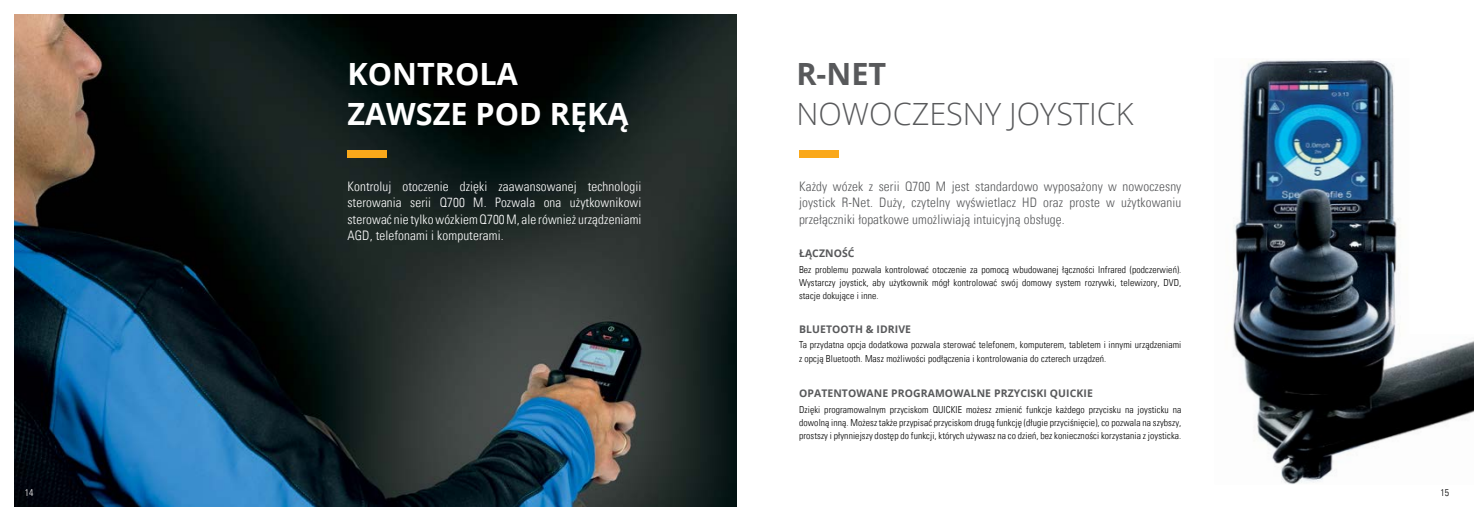
<style>
.page{position:relative;width:1474px;height:521px;background:#fff}
.page>*{position:absolute;margin:0;border:0;box-sizing:border-box;transform-origin:0 0}
.t1{font:700 30.62px/39.4px "Open Sans";color:#fff}
.t2{font:300 30.62px "Open Sans";color:#58595b}
.t3{font:700 30.62px "Open Sans";color:#58595b}
.t4{font:13.12px/16.6px "Univers Com 47 Light Cond";letter-spacing:.01em;color:#fff;text-align:justify}
.t5{font:13.12px/16.6px "Univers Com 47 Light Cond";letter-spacing:.01em;color:#58595b;text-align:justify}
.t6{font:700 10.5px "Open Sans";letter-spacing:.01em;color:#58595b}
.t7{font:9.62px/13.1px "Univers Com 47 Light Cond";letter-spacing:.01em;color:#000;text-align:justify}
.t8{font:9.62px "Univers Com 47 Light Cond";color:#fff}
</style>
<div class="page">
<img style="left:1233px;top:60px;width:240px;height:424px">
<img style="left:15px;top:15px;width:722px;height:491px">
<div style="left:347px;top:151px;width:40px;height:7px;background:#faa81a"></div>
<div style="left:799px;top:151px;width:39px;height:7px;background:#faa81a"></div>
<h1 class="t1" style="left:347px;top:54px;width:283px">KONTROLA<br>ZAWSZE POD RĘKĄ</h1>
<h2 class="t4" style="left:347px;top:178px;width:295px">Kontroluj otoczenie dzięki zaawansowanej technologii sterowania serii Q700 M. Pozwala ona użytkownikowi sterować nie tylko wózkiem Q700 M, ale również urządzeniami AGD, telefonami i komputerami.</h2>
<h1 class="t3" style="left:796px;top:53px;width:91px">R-NET</h1>
<h1 class="t2" style="left:796px;top:93px;width:339px">NOWOCZESNY JOYSTICK</h1>
<h2 class="t5" style="left:799px;top:178px;width:384px">Każdy wózek z serii Q700 M jest standardowo wyposażony w nowoczesny joystick R-Net. Duży, czytelny wyświetlacz HD oraz proste w użytkowaniu przełączniki łopatkowe umożliwiają intuicyjną obsługę.</h2>
<p class="t6" style="left:799px;top:246px;width:57px">ŁĄCZNOŚĆ</p>
<p class="t7" style="left:799px;top:263px;width:384px">Bez problemu pozwala kontrolować otoczenie za pomocą wbudowanej łączności Infrared (podczerwień).<br>Wystarczy joystick, aby użytkownik mógł kontrolować swój domowy system rozrywki, telewizory, DVD, stacje dokujące i inne.</p>
<p class="t6" style="left:799px;top:322px;width:114px">BLUETOOTH &amp; IDRIVE</p>
<p class="t7" style="left:799px;top:338px;width:384px">Ta przydatna opcja dodatkowa pozwala sterować telefonem, komputerem, tabletem i innymi urządzeniami z opcją Bluetooth. Masz możliwości podłączenia i kontrolowania do czterech urządzeń.</p>
<p class="t6" style="left:799px;top:386px;width:295px">OPATENTOWANE PROGRAMOWALNE PRZYCISKI QUICKIE</p>
<p class="t7" style="left:799px;top:403px;width:384px">Dzięki programowalnym przyciskom QUICKIE możesz zmienić funkcje każdego przycisku na joysticku na dowolną inną. Możesz także przypisać przyciskom drugą funkcję (długie przyciśnięcie), co pozwala na szybszy, prostszy i płynniejszy dostęp do funkcji, których używasz na co dzień, bez konieczności korzystania z joysticka.</p>
<p class="t8" style="left:25px;top:486px;width:10px">14</p>
<p class="t7" style="left:1440px;top:486px;width:10px">15</p>
</div>
